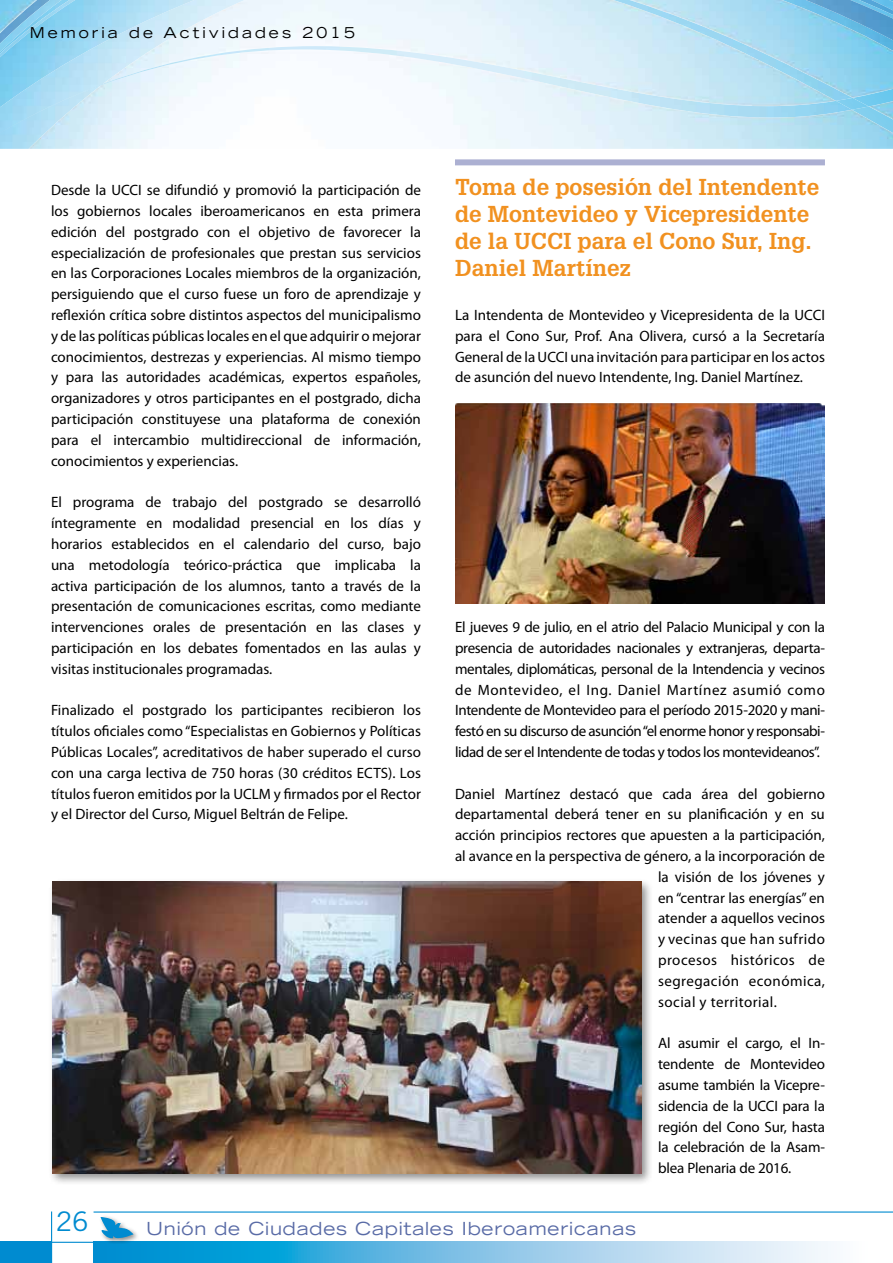
<style>
.page{position:relative;width:893px;height:1263px;background:#fff}
.page>*{position:absolute;margin:0;border:0;box-sizing:border-box;transform-origin:0 0}
.t1{font:27px "Trade Gothic LT Std";color:#008bd0}
.t2{font:700 22.5px/27px "Glypha LT Std";color:#f19120}
.t3{font:expanded 18px "Trade Gothic LT Std";letter-spacing:.045em;color:#596ba6}
.t4{font:15px/20.9px "Myriad Pro";color:#000;text-align:justify}
.t5{font:15px "Myriad Pro";letter-spacing:.03em;color:#000}
.t6{font:expanded 15px "Trade Gothic LT Std";letter-spacing:.2em;color:#000}
</style>
<div class="page">
<img style="left:0;top:0;width:893px;height:89px">
<img style="left:852px;top:89px;width:41px;height:44px">
<img style="left:0;top:46px;width:852px;height:87px">
<img style="left:836px;top:98px;width:33px;height:12px">
<img style="left:613px;top:0;width:240px;height:101px">
<svg style="left:94px;top:1242px;width:737px;height:21px;background:#73c1e5"></svg>
<div style="left:98px;top:1214px;width:41px;height:30px;background:#000;opacity:.45"></div>
<svg style="left:100px;top:1217px;width:33px;height:22px"></svg>
<hr style="left:51px;top:1211px;width:1px;height:52px;background:#008bd0">
<hr style="left:0;top:1242px;width:94px;height:1px;background:#008bd0">
<hr style="left:94px;top:1211px;width:799px;height:1px;background:#008bd0">
<div style="left:0;top:1242px;width:52px;height:21px;background:#008bd0"></div>
<div style="left:455px;top:159px;width:370px;height:6px;background:#acb0d2"></div>
<div style="left:48px;top:878px;width:605px;height:308px;background:#000;opacity:.45"></div>
<img style="left:52px;top:882px;width:589px;height:291px">
<img style="left:455px;top:403px;width:370px;height:201px">
<p class="t6" style="left:30px;top:23px;width:327px">Memoria de Actividades 2015</p>
<p class="t4" style="left:51px;top:180px;width:371px">Desde la UCCI se difundió y promovió la participación de los gobiernos locales iberoamericanos en esta primera edición del postgrado con el objetivo de favorecer la especialización de profesionales que prestan sus servicios en las Corporaciones Locales miembros de la organización, persiguiendo que el curso fuese un foro de aprendizaje y reflexión crítica sobre distintos aspectos del municipalismo y de las políticas públicas locales en el que adquirir o mejorar conocimientos, destrezas y experiencias. Al mismo tiempo y para las autoridades académicas, expertos españoles, organizadores y otros participantes en el postgrado, dicha participación constituyese una plataforma de conexión para el intercambio multidireccional de información, conocimientos y experiencias.</p>
<p class="t4" style="left:51px;top:492px;width:371px">El programa de trabajo del postgrado se desarrolló íntegramente en modalidad presencial en los días y horarios establecidos en el calendario del curso, bajo una metodología teórico-práctica que implicaba la activa participación de los alumnos, tanto a través de la presentación de comunicaciones escritas, como mediante intervenciones orales de presentación en las clases y participación en los debates fomentados en las aulas y visitas institucionales programadas.</p>
<p class="t4" style="left:51px;top:700px;width:371px">Finalizado el postgrado los participantes recibieron los títulos oficiales como “Especialistas en Gobiernos y Políticas Públicas Locales”, acreditativos de haber superado el curso con una carga lectiva de 750 horas (30 créditos ECTS). Los títulos fueron emitidos por la UCLM y firmados por el Rector y el Director del Curso, Miguel Beltrán de Felipe.</p>
<h2 class="t2" style="left:455px;top:173px;width:366px">Toma de posesión del Intendente de Montevideo y Vicepresidente de la UCCI para el Cono Sur, Ing.<br>Daniel Martínez</h2>
<p class="t4" style="left:455px;top:305px;width:371px">La Intendenta de Montevideo y Vicepresidenta de la UCCI para el Cono Sur, Prof. Ana Olivera, cursó a la Secretaría General de la UCCI una invitación para participar en los actos de asunción del nuevo Intendente, Ing. Daniel Martínez.</p>
<p class="t4" style="left:455px;top:617px;width:371px">El jueves 9 de julio, en el atrio del Palacio Municipal y con la presencia de autoridades nacionales y extranjeras, departa&shy;mentales, diplomáticas, personal de la Intendencia y vecinos de Montevideo, el Ing. Daniel Martínez asumió como Intendente de Montevideo para el período 2015-2020 y mani&shy;festó en su discurso de asunción “el enorme honor y responsabi&shy;lidad de ser el Intendente de todas y todos los montevideanos”.</p>
<p class="t4" style="left:455px;top:783px;width:371px">Daniel Martínez destacó que cada área del gobierno</p>
<p class="t4" style="left:455px;top:804px;width:371px">departamental deberá tener en su planificación y en su</p>
<p class="t4" style="left:455px;top:825px;width:371px">acción principios rectores que apuesten a la participación,</p>
<p class="t4" style="left:455px;top:846px;width:371px">al avance en la perspectiva de género, a la incorporación de</p>
<p class="t4" style="left:658px;top:867px;width:168px">la visión de los jóvenes y</p>
<p class="t4" style="left:658px;top:887px;width:168px">en “centrar las energías” en</p>
<p class="t4" style="left:658px;top:908px;width:168px">atender a aquellos vecinos</p>
<p class="t5" style="left:658px;top:931px;width:168px">y vecinas que han sufrido</p>
<p class="t5" style="left:658px;top:952px;width:168px">procesos históricos de</p>
<p class="t5" style="left:658px;top:973px;width:168px">segregación económica,</p>
<p class="t5" style="left:658px;top:993px;width:120px">social y territorial.</p>
<p class="t4" style="left:658px;top:1033px;width:168px">Al asumir el cargo, el In&shy;tendente de Montevideo asume también la Vicepre&shy;sidencia de la UCCI para la región del Cono Sur, hasta la celebración de la Asam&shy;blea Plenaria de 2016.</p>
<h1 class="t1" style="left:56px;top:1205px;width:34px">26</h1>
<p class="t3" style="left:146px;top:1217px;width:492px">Unión de Ciudades Capitales Iberoamericanas</p>
</div>
